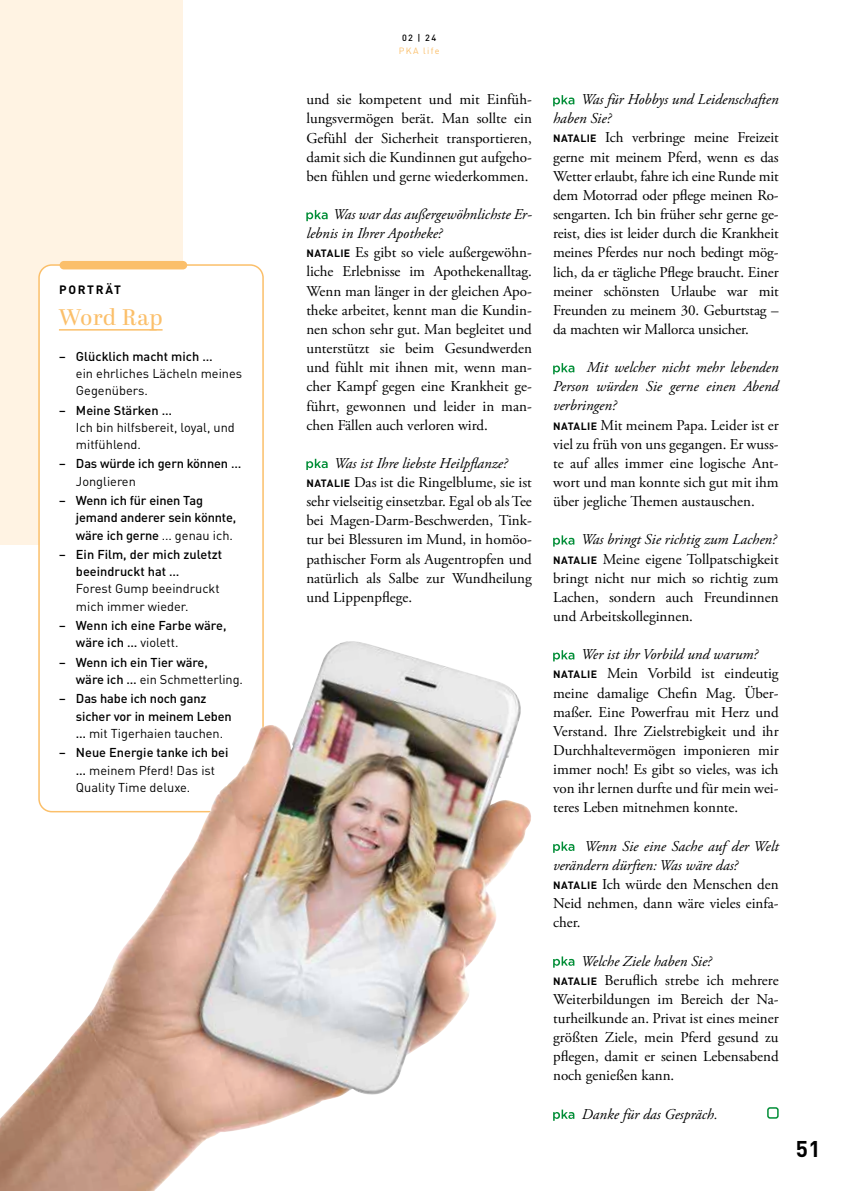
<style>
.page{position:relative;width:851px;height:1191px;background:#fff}
.page>*{position:absolute;margin:0;border:0;box-sizing:border-box;transform-origin:0 0}
.t1{font:22.5px "Abril Display";letter-spacing:.025em;color:#fbbf6a}
.t2{font:700 22.5px "DIN Pro";color:#000}
.t3{font:15px/19.2px "Adobe Garamond Pro";color:#000}
.t4{font:italic 15px "Adobe Garamond Pro";color:#000}
.t5{font:500 12.75px/17.2px "DIN Pro";letter-spacing:-.01em;color:#000}
.t6{font:12.75px/17.2px "DIN Pro";color:#000}
.t7{font:700 12px "DIN Pro";letter-spacing:.15em;color:#000}
.t8{font:9px "DIN Pro";letter-spacing:.14em;color:#fbbf6a}
.t9{font:500 9px "DIN Pro";color:#000}
.s1{font-weight:400}
.s2{font-weight:500}
.s3{font-style:italic}
.s4{font-family:"DIN Pro";font-weight:700;font-size:10.5px}
</style>
<div class="page">
<div style="left:0;top:0;width:183px;height:544px;background:#fff3e3"></div>
<svg style="left:306px;top:210px;width:21px;height:11px"></svg>
<svg style="left:306px;top:459px;width:21px;height:11px"></svg>
<div style="left:39px;top:265px;width:224px;height:546px;background:#fff;border-radius:13px"></div>
<hr style="left:59px;top:329px;width:103px;height:1px;background:#fbbf6a">
<div style="left:60px;top:261px;width:127px;height:8px;background:#fbbf6a;border-radius:4px"></div>
<img style="left:0;top:641px;width:531px;height:550px">
<svg style="left:553px;top:95px;width:21px;height:11px"></svg>
<svg style="left:553px;top:363px;width:21px;height:11px"></svg>
<svg style="left:553px;top:535px;width:21px;height:11px"></svg>
<svg style="left:553px;top:650px;width:21px;height:11px"></svg>
<svg style="left:553px;top:841px;width:21px;height:12px"></svg>
<svg style="left:553px;top:956px;width:21px;height:11px"></svg>
<svg style="left:553px;top:1109px;width:21px;height:11px"></svg>
<div style="left:767px;top:1107px;width:11px;height:11px;border:2px solid #008d36;border-radius:2px"></div>
<p class="t7" style="left:59px;top:280px;width:64px">PORTRÄT</p>
<h1 class="t1" style="left:59px;top:302px;width:105px">Word Rap</h1>
<p class="t5" style="left:59px;top:346px;width:155px">– Glücklich macht mich …</p>
<p class="t6" style="left:76px;top:364px;width:168px">ein ehrliches Lächeln meines<br>Gegenübers.</p>
<p class="t5" style="left:59px;top:400px;width:114px">– Meine Stärken …</p>
<p class="t6" style="left:76px;top:418px;width:160px">Ich bin hilfsbereit, loyal, und mitfühlend.</p>
<p class="t5" style="left:59px;top:454px;width:184px">– Das würde ich gern können …</p>
<p class="t6" style="left:76px;top:471px;width:61px">Jonglieren</p>
<p class="t5" style="left:76px;top:491px;width:162px;text-indent:-17px">– Wenn ich für einen Tag jemand anderer sein könnte, wäre ich gerne <span class="s1">... genau ich.</span></p>
<p class="t5" style="left:76px;top:545px;width:148px;text-indent:-17px">– Ein Film, der mich zuletzt beeindruckt hat …</p>
<p class="t6" style="left:76px;top:579px;width:145px">Forest Gump beeindruckt mich immer wieder.</p>
<p class="t5" style="left:76px;top:616px;width:152px;text-indent:-17px">– Wenn ich eine Farbe wäre, wäre ich … <span class="s1">violett.</span></p>
<p class="t5" style="left:76px;top:652px;width:168px;text-indent:-17px">– Wenn ich ein Tier wäre,<br>wäre ich … <span class="s1">ein Schmetterling.</span></p>
<p class="t5" style="left:76px;top:689px;width:157px;text-indent:-17px">– Das habe ich noch ganz sicher vor in meinem Leben … <span class="s1">mit Tigerhaien tauchen.</span></p>
<p class="t6" style="left:76px;top:743px;width:154px;text-indent:-17px"><span class="s2">– Neue Energie tanke ich bei …</span> meinem Pferd! Das ist<br>Quality Time deluxe.</p>
<p class="t9" style="left:402px;top:31px;width:36px">02 | 24</p>
<p class="t8" style="left:398px;top:44px;width:42px">PKA life</p>
<p class="t3" style="left:306px;top:90px;width:227px;text-align:justify">und sie kompetent und mit Einfüh&shy;lungsvermögen berät. Man sollte ein Gefühl der Sicherheit transportieren, damit sich die Kundinnen gut aufgeho&shy;ben fühlen und gerne wiederkommen.</p>
<p class="t3" style="left:306px;top:205px;width:227px;text-indent:27px"><span class="s3">Was war das außergewöhnlichste Er&shy;lebnis in Ihrer Apotheke?<br></span><span class="s4">NATALIE</span> Es gibt so viele außergewöhn&shy;liche Erlebnisse im Apothekenalltag.<br>Wenn man länger in der gleichen Apo&shy;theke arbeitet, kennt man die Kundin&shy;nen schon sehr gut. Man begleitet und unterstützt sie beim Gesundwerden und fühlt mit ihnen mit, wenn man&shy;cher Kampf gegen eine Krankheit ge&shy;führt, gewonnen und leider in man&shy;chen Fällen auch verloren wird.</p>
<p class="t3" style="left:306px;top:454px;width:227px;text-indent:28px"><span class="s3">Was ist Ihre liebste Heilpflanze?<br></span><span class="s4">NATALIE</span> Das ist die Ringelblume, sie ist sehr vielseitig einsetzbar. Egal ob als Tee bei Magen-Darm-Beschwerden, Tink&shy;tur bei Blessuren im Mund, in homöo&shy;pathischer Form als Augentropfen und natürlich als Salbe zur Wundheilung und Lippenpflege.</p>
<p class="t3" style="left:553px;top:90px;width:227px;text-indent:28px"><span class="s3">Was für Hobbys und Leidenschaften haben Sie?<br></span><span class="s4">NATALIE</span> Ich verbringe meine Freizeit gerne mit meinem Pferd, wenn es das Wetter erlaubt, fahre ich eine Runde mit dem Motorrad oder pflege meinen Ro&shy;sengarten. Ich bin früher sehr gerne ge&shy;reist, dies ist leider durch die Krankheit meines Pferdes nur noch bedingt mög&shy;lich, da er tägliche Pflege braucht. Einer meiner schönsten Urlaube war mit Freunden zu meinem 30. Geburtstag – da machten wir Mallorca unsicher.</p>
<p class="t3" style="left:553px;top:358px;width:227px;text-indent:34px"><span class="s3">Mit welcher nicht mehr lebenden<br>Person würden Sie gerne einen Abend verbringen?<br></span><span class="s4">NATALIE</span> Mit meinem Papa. Leider ist er viel zu früh von uns gegangen. Er wuss&shy;te auf alles immer eine logische Ant&shy;wort und man konnte sich gut mit ihm über jegliche Themen austauschen.</p>
<p class="t3" style="left:553px;top:530px;width:227px;text-indent:28px"><span class="s3">Was bringt Sie richtig zum Lachen?<br></span><span class="s4">NATALIE</span> Meine eigene Tollpatschigkeit bringt nicht nur mich so richtig zum Lachen, sondern auch Freundinnen und Arbeitskolleginnen.</p>
<p class="t3" style="left:553px;top:645px;width:227px;text-indent:28px"><span class="s3">Wer ist ihr Vorbild und warum?<br></span><span class="s4">NATALIE</span> Mein Vorbild ist eindeutig meine damalige Chefin Mag. Über&shy;maßer. Eine Powerfrau mit Herz und Verstand. Ihre Zielstrebigkeit und ihr Durchhaltevermögen imponieren mir immer noch! Es gibt so vieles, was ich von ihr lernen durfte und für mein wei&shy;teres Leben mitnehmen konnte.</p>
<p class="t3" style="left:553px;top:837px;width:227px;text-indent:31px"><span class="s3">Wenn Sie eine Sache auf der Welt verändern dürften: Was wäre das?<br></span><span class="s4">NATALIE</span> Ich würde den Menschen den<br>Neid nehmen, dann wäre vieles einfa&shy;cher.</p>
<p class="t3" style="left:553px;top:951px;width:227px;text-indent:28px"><span class="s3">Welche Ziele haben Sie?<br></span><span class="s4">NATALIE</span> Beruflich strebe ich mehrere Weiterbildungen im Bereich der Na&shy;turheilkunde an. Privat ist eines meiner größten Ziele, mein Pferd gesund zu pflegen, damit er seinen Lebensabend noch genießen kann.</p>
<p class="t4" style="left:582px;top:1105px;width:137px">Danke für das Gespräch.</p>
<h1 class="t2" style="left:795px;top:1131px;width:26px">51</h1>
</div>
